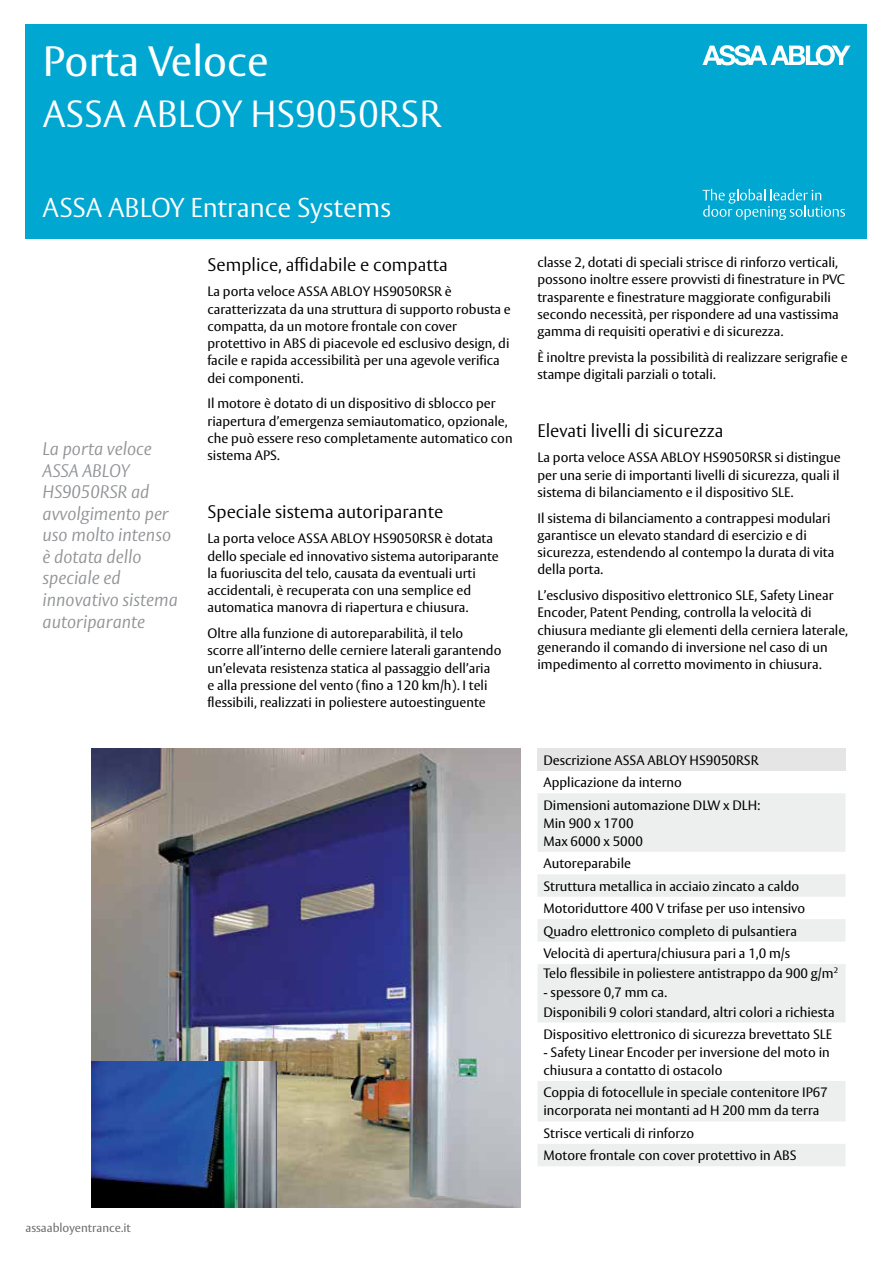
<style>
.page{position:relative;width:893px;height:1263px;background:#fff}
.page>*{position:absolute;margin:0;border:0;box-sizing:border-box;transform-origin:0 0}
.t1{font:42px "ASSA Vesta";color:#fff}
.t2{font:300 37.5px "ASSA Vesta";color:#fff}
.t3{font:300 27px "ASSA Vesta";color:#fff}
.t4{font:italic 300 18px/21.6px "ASSA Vesta";color:#919396}
.t5{font:300 18px "ASSA Vesta";color:#000}
.t6{font:13.5px/17.2px "ASSA Vesta";color:#000}
.t7{font:12px "ASSA Vesta";color:#6d6e71}
</style>
<div class="page">
<div style="left:25px;top:24px;width:842px;height:214px;background:#00a7d1"></div>
<div style="left:537px;top:748px;width:308px;height:23px;background:#e5e5e6"></div>
<svg style="left:538px;top:793px;width:307px;height:373px;fill:#edeeee"></svg>
<img style="left:91px;top:748px;width:429px;height:460px">
<img style="left:91px;top:1061px;width:186px;height:147px">
<svg style="left:702px;top:45px;width:148px;height:20px"></svg>
<svg style="left:702px;top:189px;width:143px;height:31px"></svg>
<h1 class="t1" style="left:43px;top:36px;width:227px">Porta Veloce</h1>
<h2 class="t2" style="left:43px;top:91px;width:400px">ASSA ABLOY HS9050RSR</h2>
<h3 class="t3" style="left:43px;top:191px;width:350px">ASSA ABLOY Entrance Systems</h3>
<h3 class="t4" style="left:43px;top:438px;width:137px">La porta veloce<br>ASSA ABLOY<br>HS9050RSR ad avvolgimento per uso molto intenso è dotata dello speciale ed innovativo sistema autoriparante</h3>
<h3 class="t5" style="left:207px;top:253px;width:242px">Semplice, affidabile e compatta</h3>
<p class="t6" style="left:207px;top:283px;width:305px">La porta veloce ASSA ABLOY HS9050RSR è caratterizzata da una struttura di supporto robusta e compatta, da un motore frontale con cover protettivo in ABS di piacevole ed esclusivo design, di facile e rapida accessibilità per una agevole verifica dei componenti.</p>
<p class="t6" style="left:207px;top:395px;width:307px">Il motore è dotato di un dispositivo di sblocco per riapertura d’emergenza semiautomatico, opzionale, che può essere reso completamente automatico con sistema APS.</p>
<h3 class="t5" style="left:207px;top:500px;width:237px">Speciale sistema autoriparante</h3>
<p class="t6" style="left:207px;top:530px;width:293px">La porta veloce ASSA ABLOY HS9050RSR è dotata dello speciale ed innovativo sistema autoriparante la fuoriuscita del telo, causata da eventuali urti accidentali, è recuperata con una semplice ed automatica manovra di riapertura e chiusura.</p>
<p class="t6" style="left:207px;top:625px;width:295px">Oltre alla funzione di autoreparabilità, il telo scorre all’interno delle cerniere laterali garantendo un’elevata resistenza statica al passaggio dell’aria<br>e alla pressione del vento (fino a 120 km/h). I teli flessibili, realizzati in poliestere autoestinguente</p>
<p class="t7" style="left:26px;top:1220px;width:107px">assaabloyentrance.it</p>
<p class="t6" style="left:537px;top:254px;width:309px">classe 2, dotati di speciali strisce di rinforzo verticali, possono inoltre essere provvisti di finestrature in PVC trasparente e finestrature maggiorate configurabili secondo necessità, per rispondere ad una vastissima gamma di requisiti operativi e di sicurezza.</p>
<p class="t6" style="left:537px;top:349px;width:312px">È inoltre prevista la possibilità di realizzare serigrafie e stampe digitali parziali o totali.</p>
<h3 class="t5" style="left:537px;top:419px;width:187px">Elevati livelli di sicurezza</h3>
<p class="t6" style="left:537px;top:449px;width:305px;text-align:justify">La porta veloce ASSA ABLOY HS9050RSR si distingue per una serie di importanti livelli di sicurezza, quali il sistema di bilanciamento e il dispositivo SLE.</p>
<p class="t6" style="left:537px;top:510px;width:298px">Il sistema di bilanciamento a contrappesi modulari garantisce un elevato standard di esercizio e di sicurezza, estendendo al contempo la durata di vita della porta.</p>
<p class="t6" style="left:537px;top:587px;width:312px">L’esclusivo dispositivo elettronico SLE, Safety Linear Encoder, Patent Pending, controlla la velocità di chiusura mediante gli elementi della cerniera laterale, generando il comando di inversione nel caso di un impedimento al corretto movimento in chiusura.</p>
<p class="t6" style="left:543px;top:750px;width:218px;line-height:22.2px">Descrizione ASSA ABLOY HS9050RSR<br>Applicazione da interno<br>Dimensioni automazione DLW x DLH:</p>
<p class="t6" style="left:543px;top:815px;width:101px;line-height:18px">Min 900 x 1700<br>Max 6000 x 5000</p>
<p class="t6" style="left:543px;top:853px;width:263px;line-height:22.5px">Autoreparabile<br>Struttura metallica in acciaio zincato a caldo Motoriduttore 400 V trifase per uso intensivo Quadro elettronico completo di pulsantiera Velocità di apertura/chiusura pari a 1,0 m/s</p>
<p class="t6" style="left:543px;top:965px;width:296px">Telo flessibile in poliestere antistrappo da 900 g/m<sup>2</sup></p>
<p class="t6" style="left:543px;top:983px;width:293px;line-height:19.5px">- spessore 0,7 mm ca.<br>Disponibili 9 colori standard, altri colori a richiesta</p>
<p class="t6" style="left:543px;top:1026px;width:290px">Dispositivo elettronico di sicurezza brevettato SLE</p>
<p class="t6" style="left:543px;top:1044px;width:288px;line-height:18px">- Safety Linear Encoder per inversione del moto in chiusura a contatto di ostacolo</p>
<p class="t6" style="left:543px;top:1084px;width:286px;line-height:18px">Coppia di fotocellule in speciale contenitore IP67 incorporata nei montanti ad H 200 mm da terra</p>
<p class="t6" style="left:543px;top:1122px;width:255px;line-height:22.5px">Strisce verticali di rinforzo<br>Motore frontale con cover protettivo in ABS</p>
</div>
